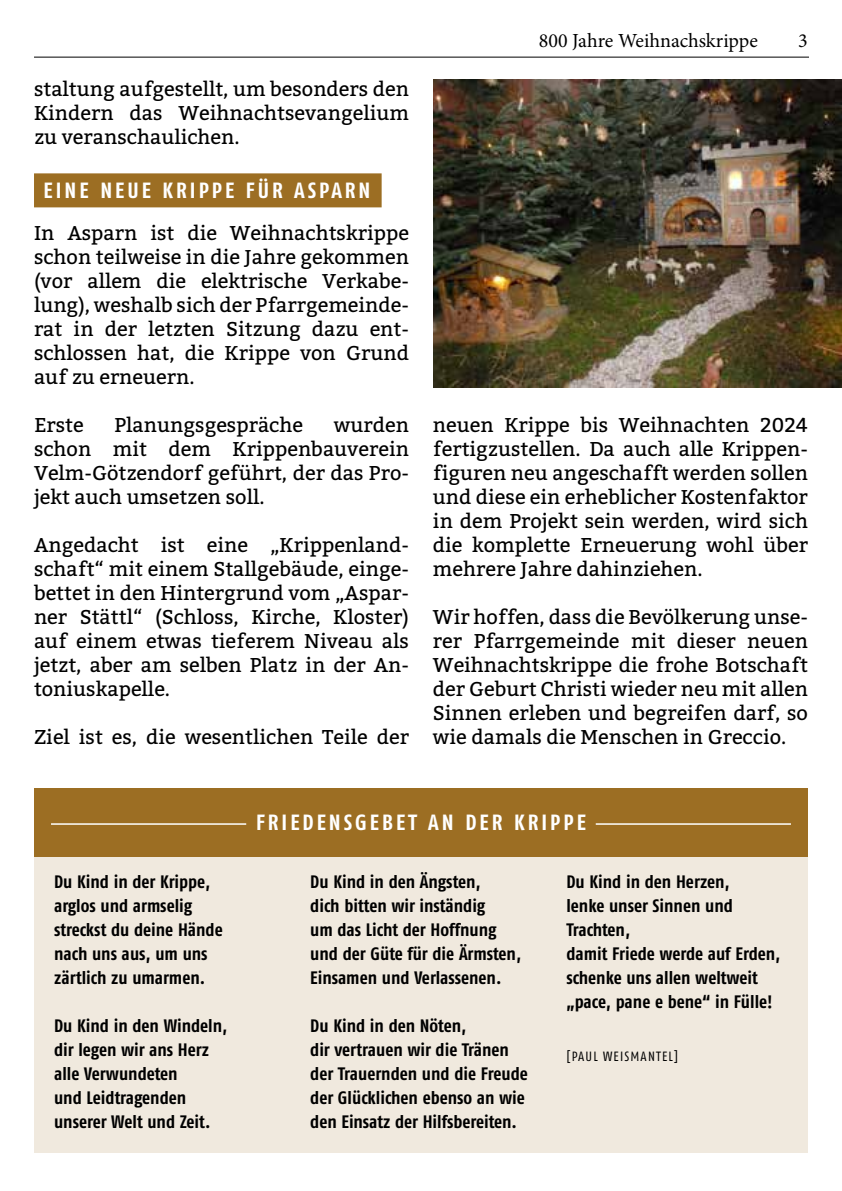
<style>
.page{position:relative;width:842px;height:1191px;background:#fff}
.page>*{position:absolute;margin:0;border:0;box-sizing:border-box;transform-origin:0 0}
.t1{font:700 22px "Fago Co";letter-spacing:.135em;color:#fff}
.t2{font:20px/24px "Bitter";color:#000;text-align:justify}
.t3{font:20px "Minion Pro";color:#000}
.t4{font:700 18px/24px "Fago Co";color:#000}
.t5{font:13.4px "Fago Co";letter-spacing:.09em;color:#000}
</style>
<div class="page">
<hr style="left:34px;top:57px;width:775px;height:1px;background:#000">
<div style="left:34px;top:173px;width:348px;height:34px;background:#9c6e23"></div>
<div style="left:34px;top:846px;width:774px;height:306px;background:#f0e9de"></div>
<div style="left:34px;top:788px;width:774px;height:68px;background:#9c6e23"></div>
<hr style="left:51px;top:823px;width:740px;height:1px;background:#fff">
<div style="left:246px;top:813px;width:350px;height:20px;background:#9c6e23"></div>
<img style="left:434px;top:80px;width:408px;height:307px">
<p class="t2" style="left:34px;top:77px;width:376px">staltung aufgestellt, um besonders den Kindern das Weihnachtsevangelium zu veranschaulichen.</p>
<p class="t1" style="left:44px;top:177px;width:328px">EINE NEUE KRIPPE FÜR ASPARN</p>
<p class="t2" style="left:34px;top:221px;width:376px">In Asparn ist die Weihnachtskrippe schon teilweise in die Jahre gekommen (vor allem die elektrische Verkabe&shy;lung), weshalb sich der Pfarrgemeinde&shy;rat in der letzten Sitzung dazu ent&shy;schlossen hat, die Krippe von Grund auf zu erneuern.</p>
<p class="t2" style="left:34px;top:413px;width:51px">Erste</p>
<p class="t2" style="left:114px;top:413px;width:190px">Planungsgespräche</p>
<p class="t2" style="left:34px;top:413px;width:376px;text-indent:300px">wurden schon mit dem Krippenbauverein Velm-Götzendorf geführt, der das Pro&shy;jekt auch umsetzen soll.</p>
<p class="t2" style="left:34px;top:533px;width:376px">Angedacht ist eine „Krippenland&shy;schaft“ mit einem Stallgebäude, einge&shy;bettet in den Hintergrund vom „Aspar&shy;ner Stättl“ (Schloss, Kirche, Kloster) auf einem etwas tieferem Niveau als jetzt, aber am selben Platz in der An&shy;toniuskapelle.</p>
<p class="t2" style="left:34px;top:725px;width:376px">Ziel ist es, die wesentlichen Teile der</p>
<p class="t3" style="left:539px;top:27px;width:221px">800 Jahre Weihnachskrippe</p>
<p class="t3" style="left:798px;top:27px;width:11px">3</p>
<p class="t2" style="left:433px;top:413px;width:376px">neuen Krippe bis Weihnachten 2024 fertigzustellen. Da auch alle Krippen&shy;figuren neu angeschafft werden sollen und diese ein erheblicher Kostenfaktor in dem Projekt sein werden, wird sich die komplette Erneuerung wohl über mehrere Jahre dahinziehen.</p>
<p class="t2" style="left:433px;top:605px;width:376px">Wir hoffen, dass die Bevölkerung unse&shy;rer Pfarrgemeinde mit dieser neuen Weihnachtskrippe die frohe Botschaft der Geburt Christi wieder neu mit allen Sinnen erleben und begreifen darf, so wie damals die Menschen in Greccio.</p>
<p class="t4" style="left:54px;top:869px;width:170px">Du Kind in der Krippe, arglos und armselig streckst du deine Hände nach uns aus, um uns zärtlich zu umarmen.</p>
<p class="t4" style="left:54px;top:1013px;width:175px">Du Kind in den Windeln, dir legen wir ans Herz alle Verwundeten<br>und Leidtragenden unserer Welt und Zeit.</p>
<p class="t1" style="left:256px;top:810px;width:331px">FRIEDENSGEBET AN DER KRIPPE</p>
<p class="t4" style="left:310px;top:869px;width:212px">Du Kind in den Ängsten,<br>dich bitten wir inständig<br>um das Licht der Hoffnung und der Güte für die Ärmsten,<br>Einsamen und Verlassenen.</p>
<p class="t4" style="left:310px;top:1013px;width:219px">Du Kind in den Nöten,<br>dir vertrauen wir die Tränen der Trauernden und die Freude der Glücklichen ebenso an wie den Einsatz der Hilfsbereiten.</p>
<p class="t4" style="left:566px;top:869px;width:215px">Du Kind in den Herzen,<br>lenke unser Sinnen und<br>Trachten,<br>damit Friede werde auf Erden, schenke uns allen weltweit „pace, pane e bene“ in Fülle!</p>
<p class="t5" style="left:566px;top:1048px;width:113px">[PAUL WEISMANTEL]</p>
</div>
